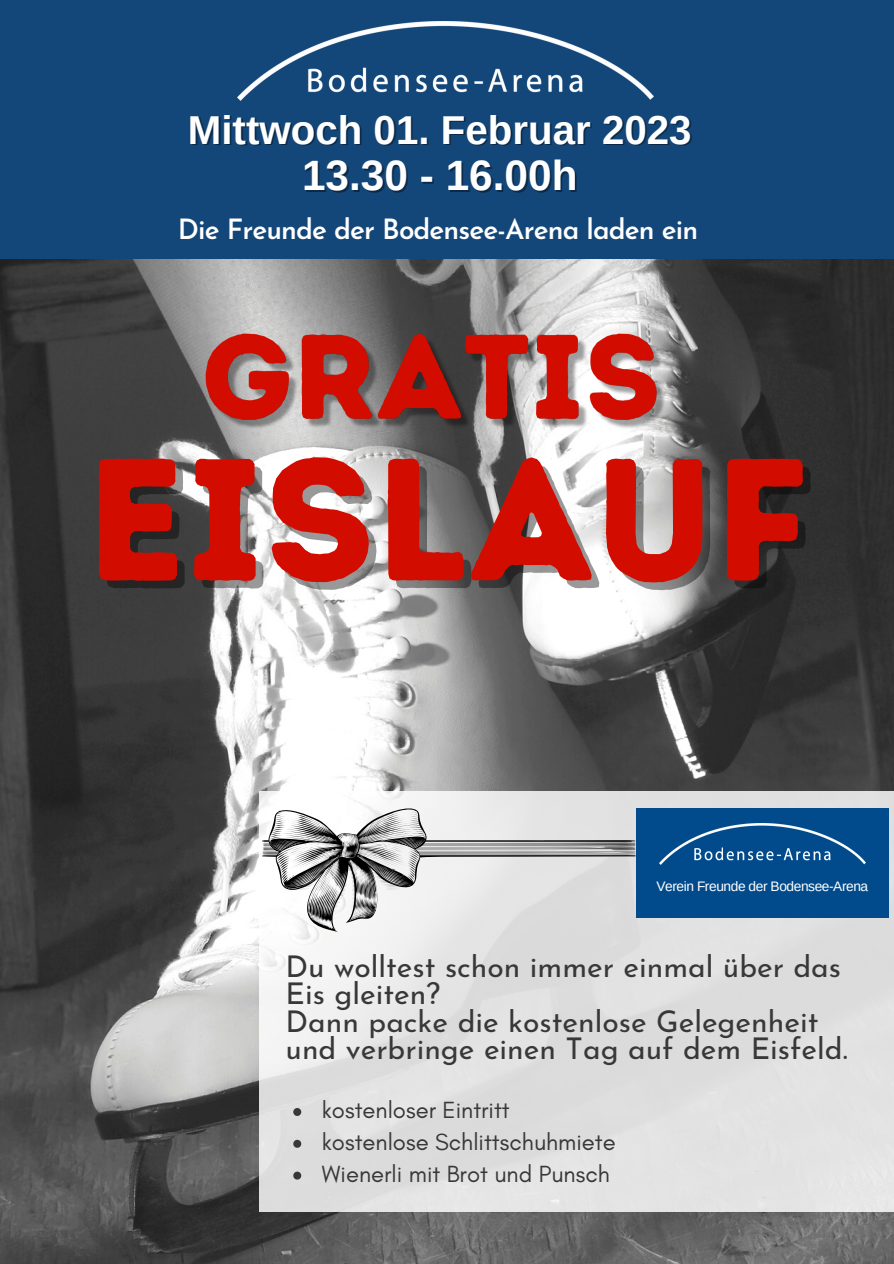
<style>
.page{position:relative;width:894px;height:1264px;background:#fff}
.page>*{position:absolute;margin:0;border:0;box-sizing:border-box;transform-origin:0 0}
.t1{font:173.4px "Intro Rust Base";color:#d20d00}
.t2{font:700 42.3px "Arimo";color:#fff}
.t3{font:700 40.2px "Arimo";color:#fff}
.t4{font:30px/27.5px "Josefin Sans";color:#383838}
.t5{font:600 27.9px "Josefin Sans";letter-spacing:-.03em;color:#fff}
.t6{font:23.85px/31.8px "Glacial Indifference";color:#383838}
.t7{font:13.8px "Arimo";letter-spacing:-.03em;color:#fff}
</style>
<div class="page">
<img style="left:0;top:258px;width:893px;height:1005px">
<svg style="left:259px;top:791px;width:634px;height:420px;background:#e1e1e1"></svg>
<svg style="left:262px;top:808px;width:373px;height:124px"></svg>
<svg style="left:319px;top:884px;width:12px;height:43px"></svg>
<svg style="left:343px;top:838px;width:71px;height:57px"></svg>
<svg style="left:276px;top:814px;width:10px;height:8px"></svg>
<svg style="left:277px;top:840px;width:43px;height:36px"></svg>
<div style="left:636px;top:808px;width:252px;height:109px;background:#014b8c"></div>
<img style="left:659px;top:823px;width:206px;height:41px">
<img style="left:200px;top:309px;width:507px;height:158px">
<svg style="left:293px;top:1107px;width:8px;height:8px"></svg>
<svg style="left:293px;top:1139px;width:8px;height:8px"></svg>
<svg style="left:293px;top:1171px;width:8px;height:8px"></svg>
<div style="left:0;top:0;width:893px;height:258px;background:#144779"></div>
<img style="left:238px;top:21px;width:415px;height:79px">
<h3 class="t3" style="left:188px;top:107px;width:505px">Mittwoch 01. Februar 2023</h3>
<h2 class="t2" style="left:302px;top:152px;width:277px">13.30 - 16.00h</h2>
<p class="t5" style="left:178px;top:218px;width:522px">Die Freunde der Bodensee-Arena laden ein</p>
<h1 class="t1" style="left:86px;top:415px;width:724px">EISLAUF</h1>
<p class="t7" style="left:656px;top:879px;width:213px">Verein Freunde der Bodensee-Arena</p>
<p class="t4" style="left:285px;top:955px;width:563px">Du wolltest schon immer einmal über das<br>Eis gleiten?<br>Dann packe die kostenlose Gelegenheit und verbringe einen Tag auf dem Eisfeld.</p>
<p class="t6" style="left:322px;top:1093px;width:295px">kostenloser Eintritt kostenlose Schlittschuhmiete<br>Wienerli mit Brot und Punsch</p>
</div>
